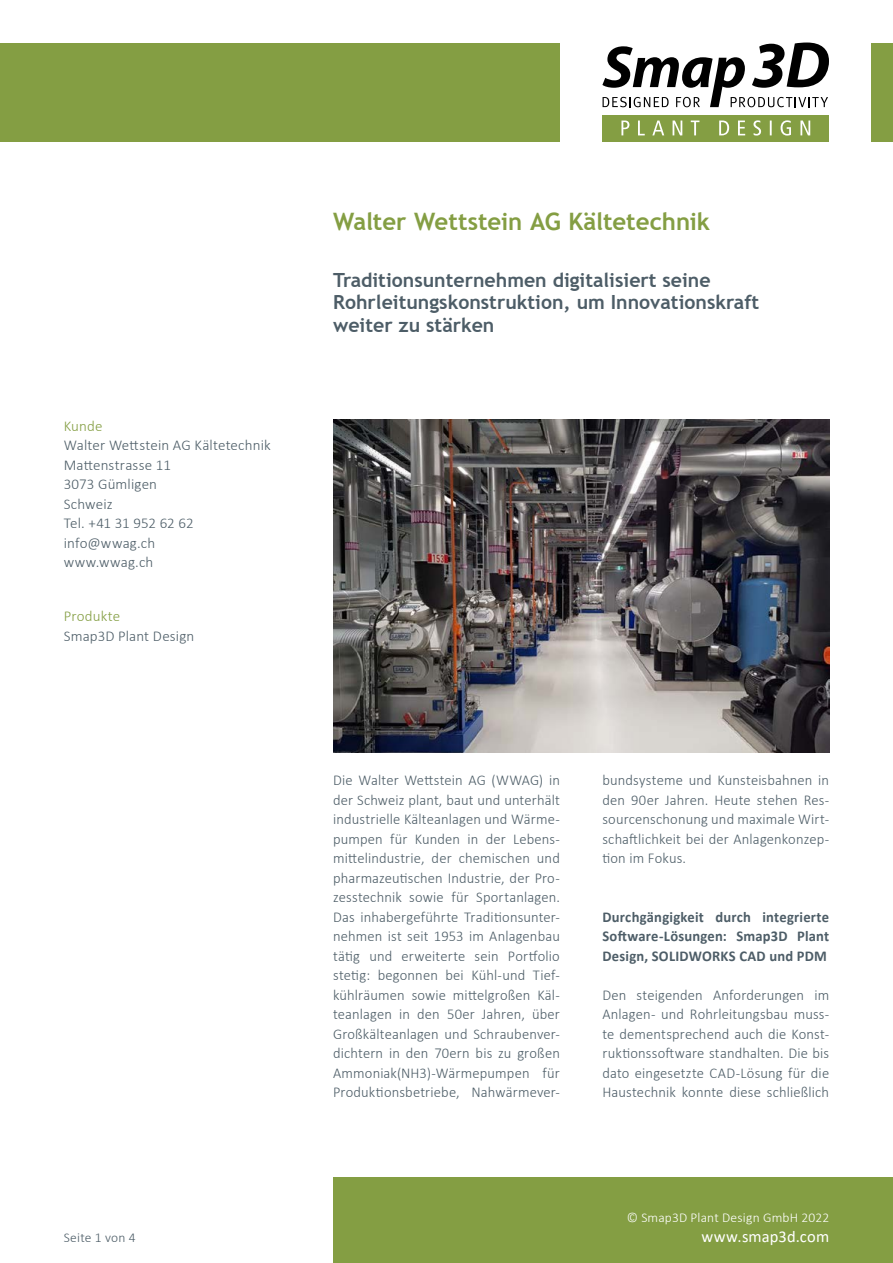
<style>
.page{position:relative;width:893px;height:1263px;background:#fff}
.page>*{position:absolute;margin:0;border:0;box-sizing:border-box;transform-origin:0 0}
.t1{font:700 24px "Trebuchet MS";letter-spacing:-.005em;color:#849e43}
.t2{font:700 19.5px/22.5px "Trebuchet MS";color:#4d5d67}
.t3{font:16.5px "Calibri";letter-spacing:.005em;color:#fff}
.t4{font:300 15px/19.5px "Calibri";letter-spacing:.01em;color:#4d5d67;text-align:justify}
.t5{font:700 15px/19.5px "Calibri";letter-spacing:.015em;color:#4d5d67;text-align:justify}
.t6{font:300 15px "Calibri";letter-spacing:.01em;color:#849e43}
.t7{font:300 13.5px "Calibri";letter-spacing:.015em;color:#fff}
.t8{font:300 13.5px "Calibri";letter-spacing:.015em;color:#4d5d67}
</style>
<div class="page">
<div style="left:0;top:43px;width:560px;height:98px;background:#849e43"></div>
<div style="left:333px;top:1178px;width:560px;height:85px;background:#849e43"></div>
<div style="left:602px;top:115px;width:227px;height:26px;background:#849e43"></div>
<svg style="left:621px;top:120px;width:189px;height:16px"></svg>
<svg style="left:602px;top:43px;width:227px;height:64px"></svg>
<div style="left:872px;top:43px;width:21px;height:98px;background:#849e43"></div>
<img style="left:333px;top:420px;width:496px;height:333px">
<h1 class="t1" style="left:333px;top:207px;width:378px">Walter Wettstein AG Kältetechnik</h1>
<p class="t6" style="left:64px;top:417px;width:40px">Kunde</p>
<p class="t4" style="left:64px;top:436px;width:208px;text-align:left">Walter Wettstein AG Kältetechnik<br>Mattenstrasse 11<br>3073 Gümligen<br>Schweiz<br>Tel. +41 31 952 62 62 info@wwag.ch<br>www.wwag.ch</p>
<p class="t6" style="left:64px;top:607px;width:58px">Produkte</p>
<p class="t4" style="left:64px;top:626px;width:132px">Smap3D Plant Design</p>
<h2 class="t2" style="left:333px;top:269px;width:428px">Traditionsunternehmen digitalisiert seine<br>Rohrleitungskonstruktion, um Innovationskraft weiter zu stärken</h2>
<p class="t4" style="left:333px;top:770px;width:228px">Die Walter Wettstein AG (WWAG) in der Schweiz plant, baut und unterhält industrielle Kälteanlagen und Wärme&shy;pumpen für Kunden in der Lebens&shy;mittelindustrie, der chemischen und pharmazeutischen Industrie, der Pro&shy;zesstechnik sowie für Sportanlagen.<br>Das inhabergeführte Traditionsunter&shy;nehmen ist seit 1953 im Anlagenbau tätig und erweiterte sein Portfolio stetig: begonnen bei Kühl-und Tief&shy;kühlräumen sowie mittelgroßen Käl&shy;teanlagen in den 50er Jahren, über Großkälteanlagen und Schraubenver&shy;dichtern in den 70ern bis zu großen Ammoniak(NH3)-Wärmepumpen für Produktionsbetriebe, Nahwärmever-</p>
<p class="t4" style="left:602px;top:770px;width:228px">bundsysteme und Kunsteisbahnen in den 90er Jahren. Heute stehen Res&shy;sourcenschonung und maximale Wirt&shy;schaftlichkeit bei der Anlagenkonzep&shy;tion im Fokus.</p>
<p class="t5" style="left:602px;top:907px;width:228px">Durchgängigkeit durch integrierte Software-Lösungen: Smap3D Plant Design, SOLIDWORKS CAD und PDM</p>
<p class="t4" style="left:602px;top:985px;width:228px">Den steigenden Anforderungen im Anlagen- und Rohrleitungsbau muss&shy;te dementsprechend auch die Konst&shy;ruktionssoftware standhalten. Die bis dato eingesetzte CAD-Lösung für die Haustechnik konnte diese schließlich</p>
<p class="t7" style="left:627px;top:1209px;width:204px">© Smap3D Plant Design GmbH 2022</p>
<p class="t8" style="left:64px;top:1229px;width:73px">Seite 1 von 4</p>
<p class="t3" style="left:702px;top:1225px;width:129px">www.smap3d.com</p>
</div>
